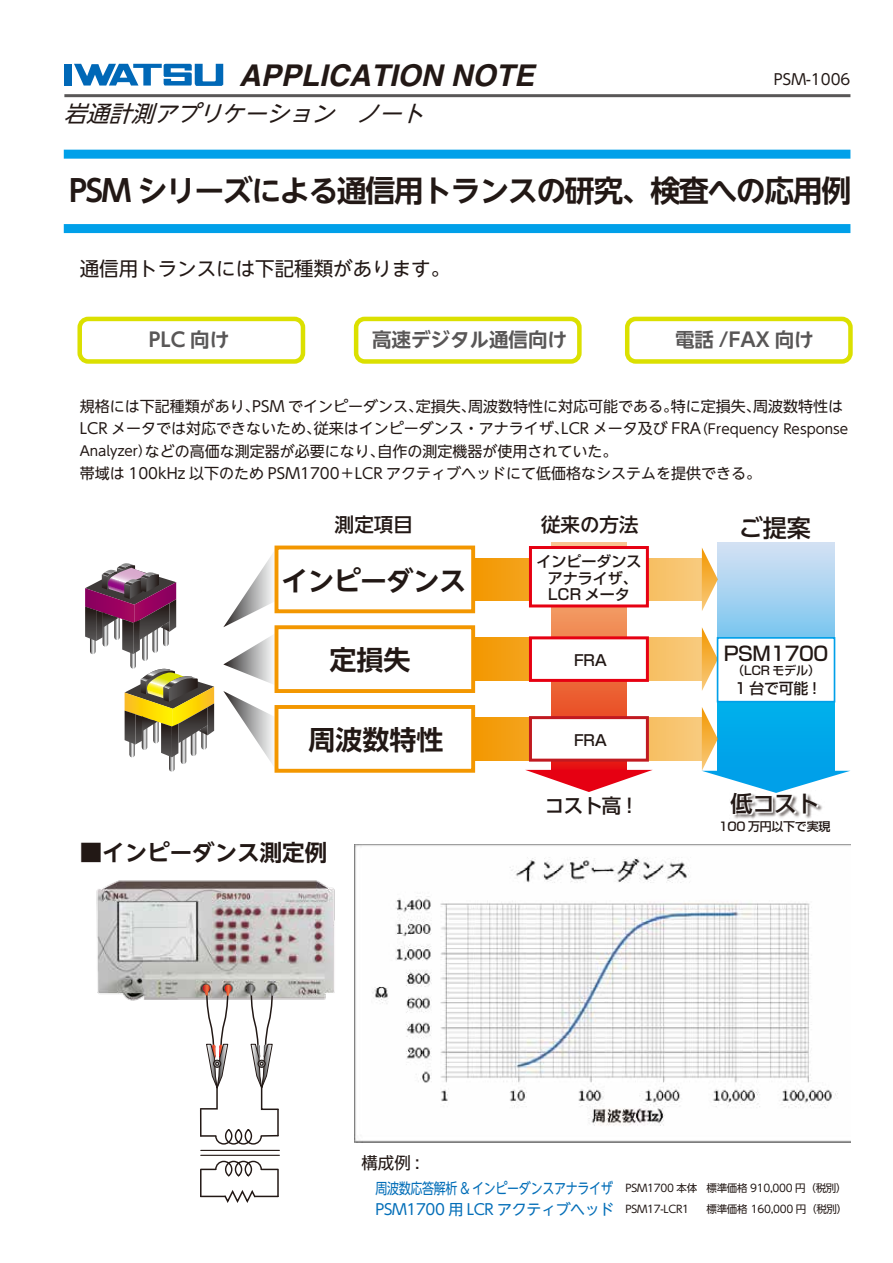
<style>
.page{position:relative;width:893px;height:1263px;background:#fff}
.page>*{position:absolute;margin:0;border:0;box-sizing:border-box;transform-origin:0 0}
.t1{font:700 30px "UD Shin Go NT Pro De";letter-spacing:-.05em;color:#221815}
.t2{font:italic 700 30px "Helvetica";color:#221815}
.t3{font:700 27px "UD Shin Go NT Pro De";letter-spacing:-.01em;color:#221815}
.t4{font:500 24px "UD Shin Go NT Pro";color:#221815}
.t5{font:italic 22.5px "UD Shin Go NT Pro";color:#221815}
.t6{font:700 22.5px "UD Shin Go NT Pro De";color:#221815}
.t7{font:500 22.5px "Shin Go Pr 5";color:#221815}
.t8{font:700 19.5px "UD Shin Go NT Pro De";color:#595757}
.t9{font:19.5px "UD Shin Go NT Pro";color:#221815}
.t10{font:500 19.5px "Shin Go Pr 5";letter-spacing:-.025em;color:#221815}
.t11{font:500 19.5px "UD Shin Go NT Pro";color:#221815}
.t12{font:16.5px "UD Shin Go NT Pro";color:#221815}
.t13{font:15px/22.5px "UD Shin Go NT Pro";color:#221815}
.t14{font:500 15px/16.5px "Shin Go Pr 5";color:#221815;text-align:center}
.t15{font:15px "UD Shin Go NT Pro";letter-spacing:-.025em;color:#036eb8}
.t16{font:500 12px "Shin Go Pr 5";letter-spacing:-.025em;color:#221815}
.t17{font:10.5px "UD Shin Go NT Pro";letter-spacing:-.025em;color:#221815}
.s1{font-size:13.5px}
.s2{font-size:15px;color:#036eb8}
.s3{font-size:10.5px;color:#221815}
</style>
<div class="page">
<svg style="left:718px;top:542px;width:116px;height:165px;background:#a0d1f0"></svg>
<svg style="left:475px;top:558px;width:227px;height:43px;background:#f5b03f"></svg>
<svg style="left:702px;top:547px;width:16px;height:64px"></svg>
<svg style="left:702px;top:627px;width:16px;height:64px"></svg>
<svg style="left:475px;top:638px;width:227px;height:42px;background:#f5b03f"></svg>
<svg style="left:475px;top:718px;width:227px;height:42px;background:#f5b03f"></svg>
<svg style="left:223px;top:547px;width:53px;height:224px"></svg>
<hr style="left:64px;top:94px;width:786px;height:3px;background:#595757">
<div style="left:64px;top:224px;width:786px;height:9px;background:#00a0e9"></div>
<div style="left:77px;top:317px;width:228px;height:47px;border:4px solid #dbe000;border-radius:9px"></div>
<svg style="left:130px;top:654px;width:6px;height:12px"></svg>
<svg style="left:142px;top:654px;width:6px;height:4px"></svg>
<svg style="left:85px;top:563px;width:91px;height:91px"></svg>
<div style="left:275px;top:545px;width:200px;height:68px;border:4px solid #f39700"></div>
<div style="left:275px;top:625px;width:200px;height:68px;border:4px solid #f39700"></div>
<div style="left:275px;top:705px;width:200px;height:68px;border:4px solid #f39700"></div>
<svg style="left:169px;top:757px;width:6px;height:12px"></svg>
<svg style="left:181px;top:757px;width:5px;height:4px"></svg>
<svg style="left:125px;top:669px;width:89px;height:88px"></svg>
<img style="left:96px;top:880px;width:239px;height:121px">
<hr style="left:201px;top:1150px;width:78px;height:1px;background:#221815">
<hr style="left:201px;top:1155px;width:78px;height:1px;background:#221815">
<svg style="left:201px;top:1160px;width:77px;height:17px"></svg>
<svg style="left:201px;top:1129px;width:77px;height:16px"></svg>
<hr style="left:200px;top:1109px;width:2px;height:27px;background:#221815">
<hr style="left:277px;top:1109px;width:2px;height:27px;background:#221815">
<hr style="left:200px;top:1170px;width:2px;height:26px;background:#221815">
<svg style="left:201px;top:1188px;width:77px;height:15px"></svg>
<hr style="left:277px;top:1170px;width:2px;height:26px;background:#221815">
<svg style="left:199px;top:984px;width:33px;height:126px"></svg>
<svg style="left:247px;top:984px;width:33px;height:127px"></svg>
<img style="left:355px;top:845px;width:495px;height:298px">
<div style="left:65px;top:64px;width:7px;height:22px;background:#0068b7"></div>
<svg style="left:74px;top:64px;width:149px;height:22px"></svg>
<div style="left:64px;top:150px;width:786px;height:9px;background:#00a0e9"></div>
<div style="left:354px;top:317px;width:228px;height:47px;border:4px solid #dbe000;border-radius:9px"></div>
<div style="left:625px;top:317px;width:228px;height:47px;border:4px solid #dbe000;border-radius:9px"></div>
<svg style="left:702px;top:707px;width:148px;height:84px"></svg>
<img style="left:732px;top:791px;width:90px;height:28px">
<div style="left:717px;top:637px;width:118px;height:65px;background:#fff;border:2px solid #00a0e9"></div>
<svg style="left:552px;top:542px;width:74px;height:228px;background:#ed6c41"></svg>
<svg style="left:525px;top:770px;width:127px;height:22px"></svg>
<div style="left:529px;top:636px;width:120px;height:46px;background:#fff;border:3px solid #e60012"></div>
<div style="left:529px;top:716px;width:120px;height:46px;background:#fff;border:3px solid #c11920"></div>
<div style="left:529px;top:546px;width:120px;height:61px;background:#fff;border:3px solid #e60012"></div>
<h1 class="t2" style="left:239px;top:57px;width:297px">APPLICATION NOTE</h1>
<h3 class="t5" style="left:64px;top:96px;width:372px">岩通計測アプリケーション　ノート</h3>
<p class="t13" style="left:774px;top:68px;width:78px">PSM-1006</p>
<h1 class="t1" style="left:69px;top:166px;width:784px">PSM シリーズによる通信用トランスの研究、検査への応用例</h1>
<h3 class="t9" style="left:80px;top:253px;width:372px">通信用トランスには下記種類があります。</h3>
<h3 class="t8" style="left:149px;top:324px;width:82px">PLC 向け</h3>
<h3 class="t8" style="left:372px;top:324px;width:196px">高速デジタル通信向け</h3>
<h3 class="t8" style="left:675px;top:324px;width:140px">電話 /FAX 向け</h3>
<p class="t13" style="left:80px;top:394px;width:770px">規格には下記種類があり、PSM でインピーダンス、定損失、周波数特性に対応可能である。特に定損失、周波数特性はLCR メータでは対応できないため、従来はインピーダンス・アナライザ、LCR メータ及び FRA<span class="s1">（Frequency Response Analyzer）</span>などの高価な測定器が必要になり、自作の測定機器が使用されていた。<br>帯域は 100kHz 以下のため PSM1700＋LCR アクティブヘッドにて低価格なシステムを提供できる。</p>
<h3 class="t11" style="left:541px;top:508px;width:99px">従来の方法</h3>
<h3 class="t11" style="left:335px;top:508px;width:79px">測定項目</h3>
<h3 class="t4" style="left:739px;top:508px;width:73px">ご提案</h3>
<h2 class="t3" style="left:281px;top:558px;width:186px">インピーダンス</h2>
<h2 class="t3" style="left:330px;top:637px;width:82px">定損失</h2>
<h2 class="t3" style="left:308px;top:718px;width:136px">周波数特性</h2>
<h3 class="t6" style="left:80px;top:834px;width:249px">■インピーダンス測定例</h3>
<p class="t14" style="left:536px;top:552px;width:106px">インピーダンスアナライザ、<br>LCR メータ</p>
<p class="t14" style="left:574px;top:651px;width:35px">FRA</p>
<p class="t14" style="left:574px;top:730px;width:35px">FRA</p>
<h3 class="t10" style="left:545px;top:790px;width:90px">コスト高 !</h3>
<h3 class="t10" style="left:724px;top:637px;width:106px">PSM1700</h3>
<p class="t16" style="left:732px;top:661px;width:89px">（LCR モデル）</p>
<p class="t14" style="left:735px;top:679px;width:84px">1 台で可能 !</p>
<h3 class="t7" style="left:730px;top:785px;width:90px">低コスト</h3>
<p class="t16" style="left:719px;top:816px;width:113px">100 万円以下で実現</p>
<p class="t12" style="left:361px;top:1150px;width:60px">構成例 :</p>
<p class="t17" style="left:375px;top:1179px;width:473px"><span class="s2">周波数応答解析 &amp; インピーダンスアナライザ</span> PSM1700 本体 標準価格 910,000 円（税別）</p>
<p class="t15" style="left:375px;top:1197px;width:315px">PSM1700 用 LCR アクティブヘッド <span class="s3">PSM17-LCR1</span></p>
<p class="t17" style="left:706px;top:1200px;width:142px">標準価格 160,000 円（税別）</p>
</div>
